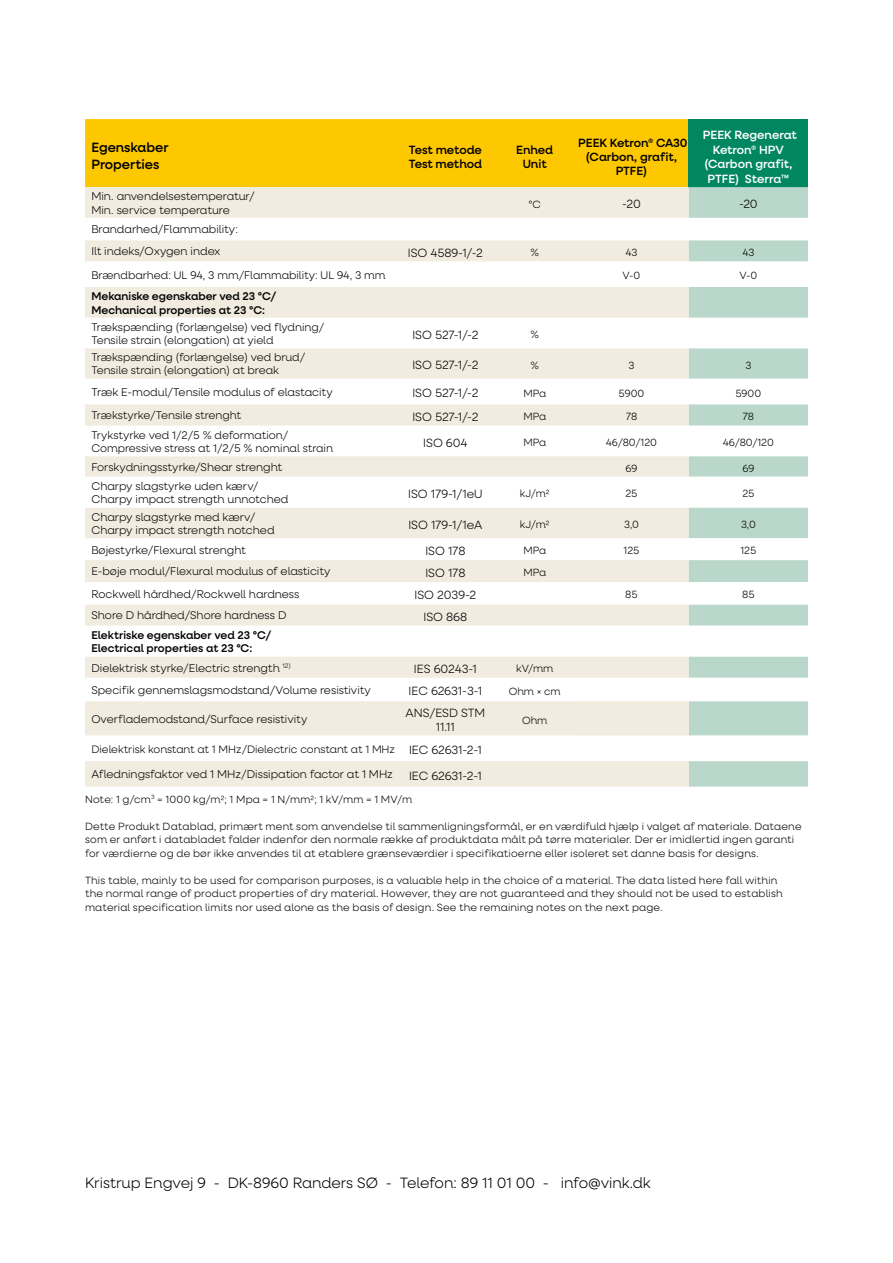
<style>
.page{position:relative;width:893px;height:1263px;background:#fff}
.page>*{position:absolute;margin:0;border:0;box-sizing:border-box;transform-origin:0 0}
.t1{font:300 15px "Neulis Neue";color:#000}
.t2{font:500 13.5px/16.2px "Neulis Neue";color:#000}
.t3{font:300 12px/14.4px "Neulis Neue";color:#000;text-align:center}
.t4{font:500 12px/14.4px "Neulis Neue";color:#000;text-align:center}
.t5{font:500 12px/14.4px "Neulis Neue";color:#fff;text-align:center}
.t6{font:300 11.25px/13.5px "Neulis Neue";color:#000}
.t7{font:500 11.25px/13.5px "Neulis Neue";color:#000}
.t8{font:300 11.1px/13.4px "Neulis Neue";color:#000}
.t9{font:300 10.8px "Neulis Neue";color:#000}
.t10{font:300 10.5px/13.5px "Neulis Neue";letter-spacing:.02em;color:#000}
.s1{font-size:12px}
</style>
<div class="page">
<div style="left:85px;top:119px;width:604px;height:68px;background:#fec800"></div>
<div style="left:689px;top:119px;width:119px;height:68px;background:#008661"></div>
<div style="left:85px;top:187px;width:604px;height:600px;background:#f1ecdf"></div>
<svg style="left:689px;top:187px;width:119px;height:600px;background:#b9d7cb"></svg>
<svg style="left:85px;top:218px;width:489px;height:543px"></svg>
<svg style="left:574px;top:218px;width:234px;height:543px"></svg>
<svg style="left:574px;top:701px;width:115px;height:86px"></svg>
<p class="t2" style="left:91px;top:139px;width:79px">Egenskaber<br>Properties</p>
<p class="t4" style="left:409px;top:142px;width:75px;text-align:left">Test metode<br>Test method</p>
<p class="t4" style="left:516px;top:142px;width:38px">Enhed<br>Unit</p>
<p class="t4" style="left:578px;top:135px;width:111px">PEEK Ketron® CA30 (Carbon, grafit,<br>PTFE)</p>
<p class="t5" style="left:703px;top:128px;width:95px">PEEK Regenerat<br>Ketron® HPV (Carbon grafit,<br>PTFE) Sterra™</p>
<p class="t6" style="left:91px;top:189px;width:165px">Min. anvendelsestemperatur/<br>Min. service temperature</p>
<p class="t10" style="left:529px;top:197px;width:14px">°C</p>
<p class="t3" style="left:622px;top:196px;width:20px">-20</p>
<p class="t3" style="left:739px;top:196px;width:20px">-20</p>
<p class="t6" style="left:91px;top:218px;width:148px;line-height:21.8px">Brandarhed/Flammability:<br>Ilt indeks/Oxygen index</p>
<p class="t3" style="left:408px;top:245px;width:77px">ISO 4589-1/-2</p>
<p class="t10" style="left:530px;top:245px;width:10px">%</p>
<p class="t10" style="left:625px;top:245px;width:14px">43</p>
<p class="t10" style="left:742px;top:245px;width:14px">43</p>
<p class="t8" style="left:91px;top:268px;width:295px">Brændbarhed: UL 94, 3 mm/Flammability: UL 94, 3 mm</p>
<p class="t10" style="left:622px;top:268px;width:19px">V-0</p>
<p class="t10" style="left:739px;top:268px;width:19px">V-0</p>
<p class="t7" style="left:91px;top:289px;width:186px">Mekaniske egenskaber ved 23 °C/<br>Mechanical properties at 23 °C:</p>
<p class="t8" style="left:91px;top:320px;width:234px">Trækspænding (forlængelse) ved flydning/<br>Tensile strain (elongation) at yield</p>
<p class="t3" style="left:412px;top:327px;width:68px">ISO 527-1/-2</p>
<p class="t10" style="left:530px;top:327px;width:10px">%</p>
<p class="t8" style="left:91px;top:350px;width:215px">Trækspænding (forlængelse) ved brud/<br>Tensile strain (elongation) at break</p>
<p class="t3" style="left:412px;top:357px;width:68px">ISO 527-1/-2</p>
<p class="t10" style="left:530px;top:358px;width:10px">%</p>
<p class="t10" style="left:628px;top:358px;width:7px">3</p>
<p class="t10" style="left:745px;top:358px;width:7px">3</p>
<p class="t6" style="left:91px;top:385px;width:243px">Træk E-modul/Tensile modulus of elastacity</p>
<p class="t3" style="left:412px;top:385px;width:68px">ISO 527-1/-2</p>
<p class="t10" style="left:523px;top:386px;width:24px">MPa</p>
<p class="t10" style="left:619px;top:386px;width:27px">5900</p>
<p class="t10" style="left:736px;top:386px;width:27px">5900</p>
<p class="t8" style="left:91px;top:408px;width:151px">Trækstyrke/Tensile strenght</p>
<p class="t3" style="left:412px;top:409px;width:68px">ISO 527-1/-2</p>
<p class="t10" style="left:523px;top:409px;width:24px">MPa</p>
<p class="t10" style="left:626px;top:409px;width:13px">78</p>
<p class="t10" style="left:743px;top:409px;width:13px">78</p>
<p class="t8" style="left:91px;top:428px;width:243px">Trykstyrke ved 1/2/5 % deformation/<br>Compressive stress at 1/2/5 % nominal strain</p>
<p class="t3" style="left:423px;top:435px;width:46px">ISO 604</p>
<p class="t10" style="left:523px;top:435px;width:24px">MPa</p>
<p class="t10" style="left:606px;top:435px;width:53px">46/80/120</p>
<p class="t10" style="left:723px;top:435px;width:53px">46/80/120</p>
<p class="t6" style="left:91px;top:460px;width:192px">Forskydningsstyrke/Shear strenght</p>
<p class="t10" style="left:625px;top:461px;width:13px">69</p>
<p class="t10" style="left:742px;top:461px;width:13px">69</p>
<p class="t6" style="left:91px;top:479px;width:198px">Charpy slagstyrke uden kærv/<br>Charpy impact strength unnotched</p>
<p class="t3" style="left:408px;top:486px;width:76px">ISO 179-1/1eU</p>
<p class="t10" style="left:520px;top:486px;width:31px">kJ/m2</p>
<p class="t10" style="left:625px;top:486px;width:13px">25</p>
<p class="t10" style="left:742px;top:486px;width:13px">25</p>
<p class="t6" style="left:91px;top:509px;width:185px">Charpy slagstyrke med kærv/<br>Charpy impact strength notched</p>
<p class="t3" style="left:408px;top:517px;width:76px">ISO 179-1/1eA</p>
<p class="t10" style="left:520px;top:517px;width:31px">kJ/m2</p>
<p class="t10" style="left:624px;top:517px;width:16px">3,0</p>
<p class="t10" style="left:741px;top:517px;width:16px">3,0</p>
<p class="t6" style="left:91px;top:542px;width:156px">Bøjestyrke/Flexural strenght</p>
<p class="t3" style="left:425px;top:543px;width:42px">ISO 178</p>
<p class="t10" style="left:523px;top:543px;width:24px">MPa</p>
<p class="t10" style="left:624px;top:543px;width:17px">125</p>
<p class="t10" style="left:740px;top:543px;width:17px">125</p>
<p class="t6" style="left:91px;top:564px;width:241px">E-bøje modul/Flexural modulus of elasticity</p>
<p class="t3" style="left:425px;top:565px;width:42px">ISO 178</p>
<p class="t10" style="left:523px;top:565px;width:24px">MPa</p>
<p class="t6" style="left:91px;top:586px;width:210px">Rockwell hårdhed/Rockwell hardness</p>
<p class="t3" style="left:414px;top:587px;width:63px">ISO 2039-2</p>
<p class="t10" style="left:625px;top:587px;width:14px">85</p>
<p class="t10" style="left:742px;top:587px;width:14px">85</p>
<p class="t6" style="left:91px;top:608px;width:197px">Shore D hårdhed/Shore hardness D</p>
<p class="t3" style="left:424px;top:609px;width:45px">ISO 868</p>
<p class="t7" style="left:91px;top:628px;width:181px">Elektriske egenskaber ved 23 °C/<br>Electrical properties at 23 °C:</p>
<p class="t6" style="left:91px;top:660px;width:201px">Dielektrisk styrke/Electric strength <sup>12)</sup></p>
<p class="t3" style="left:414px;top:661px;width:64px">IES 60243-1</p>
<p class="t10" style="left:516px;top:661px;width:38px">kV/mm</p>
<p class="t6" style="left:91px;top:683px;width:281px">Specifik gennemslagsmodstand/Volume resistivity</p>
<p class="t3" style="left:409px;top:683px;width:75px">IEC 62631-3-1</p>
<p class="t10" style="left:509px;top:684px;width:53px">Ohm × cm</p>
<p class="t6" style="left:91px;top:712px;width:217px">Overflademodstand/Surface resistivity</p>
<p class="t3" style="left:406px;top:705px;width:81px">ANS/ESD STM<br>11.11</p>
<p class="t10" style="left:522px;top:713px;width:27px">Ohm</p>
<p class="t9" style="left:91px;top:741px;width:392px">Dielektrisk konstant at 1 MHz/Dielectric constant at 1 MHz <span class="s1">IEC 62631-2-1</span></p>
<p class="t6" style="left:91px;top:767px;width:303px">Afledningsfaktor ved 1 MHz/Dissipation factor at 1 MHz</p>
<p class="t3" style="left:409px;top:768px;width:74px">IEC 62631-2-1</p>
<p class="t10" style="left:85px;top:792px;width:328px">Note: 1 g/cm<sup>3</sup> = 1000 kg/m2; 1 Mpa = 1 N/mm2; 1 kV/mm = 1 MV/m</p>
<p class="t10" style="left:85px;top:819px;width:718px">Dette Produkt Datablad, primært ment som anvendelse til sammenligningsformål, er en værdifuld hjælp i valget af materiale. Dataene som er anført i databladet falder indenfor den normale række af produktdata målt på tørre materialer. Der er imidlertid ingen garanti for værdierne og de bør ikke anvendes til at etablere grænseværdier i specifikatioerne eller isoleret set danne basis for designs.</p>
<p class="t10" style="left:85px;top:873px;width:699px">This table, mainly to be used for comparison purposes, is a valuable help in the choice of a material. The data listed here fall within the normal range of product properties of dry material. However, they are not guaranteed and they should not be used to establish material specification limits nor used alone as the basis of design. See the remaining notes on the next page.</p>
<h1 class="t1" style="left:85px;top:1172px;width:567px">Kristrup Engvej 9 - DK-8960 Randers SØ - Telefon: 89 11 01 00 - info@vink.dk</h1>
</div>
